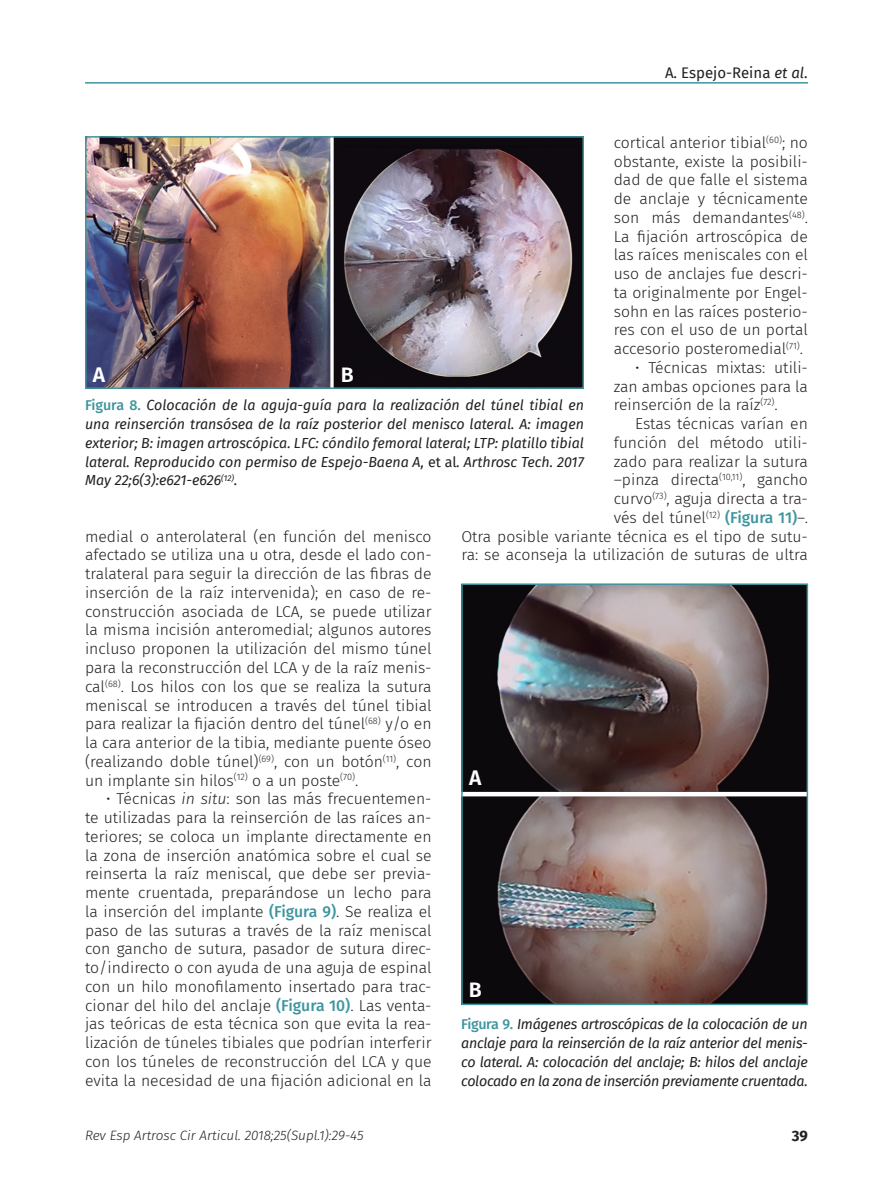
<style>
.page{position:relative;width:893px;height:1191px;background:#fff}
.page>*{position:absolute;margin:0;border:0;box-sizing:border-box;transform-origin:0 0}
.t1{font:600 21px "Fira Sans";color:#fff}
.t2{font:300 15.75px/18.8px "Fira Sans";color:#231f20;text-align:justify}
.t3{font:15px "Fira Sans";color:#231f20}
.t4{font:700 15px "Fira Sans";color:#231f20}
.t5{font:italic 14.25px/18.8px "Fira Sans";letter-spacing:-.02em;color:#231f20;text-align:justify}
.t6{font:italic 300 13.5px "Fira Sans";color:#231f20}
.s1{font-style:italic}
.s2{font-weight:500;color:#3d959e}
.s3{font-weight:500;font-style:normal;color:#3d959e}
.s4{font-style:normal}
</style>
<div class="page">
<hr style="left:85px;top:82px;width:723px;height:2px;background:#3d959e">
<img style="left:88px;top:139px;width:493px;height:247px">
<div style="left:85px;top:136px;width:499px;height:253px;border:2px solid #3d959e"></div>
<img style="left:464px;top:586px;width:341px;height:416px">
<div style="left:461px;top:583px;width:347px;height:422px;border:2px solid #3d959e"></div>
<p class="t3" style="left:665px;top:61px;width:144px">A. Espejo-Reina <span class="s1">et al.</span></p>
<p class="t2" style="left:614px;top:133px;width:196px">cortical anterior tibial<sup>(60)</sup>; no obstante, existe la posibili&shy;dad de que falle el sistema de anclaje y técnicamente son más demandantes<sup>(48)</sup>.<br>La fijación artroscópica de las raíces meniscales con el uso de anclajes fue descri&shy;ta originalmente por Engel&shy;sohn en las raíces posterio&shy;res con el uso de un portal accesorio posteromedial<sup>(71)</sup>.</p>
<p class="t2" style="left:614px;top:358px;width:196px;text-indent:21px">• Técnicas mixtas: utili&shy;zan ambas opciones para la reinserción de la raíz<sup>(72)</sup>.</p>
<p class="t2" style="left:461px;top:414px;width:348px;text-align:right">Estas técnicas varían en<br>función del método utili-<br>zado para realizar la sutura<br>–pinza directa<sup>(10,11)</sup>, gancho<br>curvo<sup>(73)</sup>, aguja directa a tra-<br>vés del túnel<sup>(12)</sup> <span class="s2">(Figura 11)</span>–.<br>Otra posible variante técnica es el tipo de sutu&shy;ra: se aconseja la utilización de suturas de ultra</p>
<h1 class="t1" style="left:93px;top:357px;width:14px">A</h1>
<h1 class="t1" style="left:341px;top:357px;width:14px">B</h1>
<p class="t5" style="left:85px;top:396px;width:500px"><span class="s3">Figura 8.</span> Colocación de la aguja-guía para la realización del túnel tibial en una reinserción transósea de la raíz posterior del menisco lateral. A: imagen exterior; B: imagen artroscópica. LFC: cóndilo femoral lateral; LTP: platillo tibial lateral. Reproducido con permiso de Espejo-Baena A, <span class="s4">et al</span>. Arthrosc Tech. 2017<br>May 22;6(3):e621-e626<sup>(12)</sup>.</p>
<p class="t2" style="left:85px;top:527px;width:348px">medial o anterolateral (en función del menisco afectado se utiliza una u otra, desde el lado con&shy;tralateral para seguir la dirección de las fibras de inserción de la raíz intervenida); en caso de re&shy;construcción asociada de LCA, se puede utilizar la misma incisión anteromedial; algunos autores incluso proponen la utilización del mismo túnel para la reconstrucción del LCA y de la raíz menis&shy;cal<sup>(68)</sup>. Los hilos con los que se realiza la sutura meniscal se introducen a través del túnel tibial para realizar la fijación dentro del túnel<sup>(68)</sup> y/o en la cara anterior de la tibia, mediante puente óseo (realizando doble túnel)<sup>(69)</sup>, con un botón<sup>(11)</sup>, con un implante sin hilos<sup>(12)</sup> o a un poste<sup>(70)</sup>.</p>
<p class="t2" style="left:85px;top:789px;width:348px;text-indent:21px">• Técnicas <span class="s1">in situ</span>: son las más frecuentemen&shy;te utilizadas para la reinserción de las raíces an&shy;teriores; se coloca un implante directamente en la zona de inserción anatómica sobre el cual se reinserta la raíz meniscal, que debe ser previa&shy;mente cruentada, preparándose un lecho para la inserción del implante <span class="s2">(Figura 9)</span>. Se realiza el paso de las suturas a través de la raíz meniscal con gancho de sutura, pasador de sutura direc&shy;to/indirecto o con ayuda de una aguja de espinal con un hilo monofilamento insertado para trac&shy;cionar del hilo del anclaje <span class="s2">(Figura 10)</span>. Las venta&shy;jas teóricas de esta técnica son que evita la rea&shy;lización de túneles tibiales que podrían interferir con los túneles de reconstrucción del LCA y que evita la necesidad de una fijación adicional en la</p>
<h1 class="t1" style="left:469px;top:760px;width:14px">A</h1>
<h1 class="t1" style="left:469px;top:972px;width:14px">B</h1>
<p class="t5" style="left:461px;top:1014px;width:348px"><span class="s3">Figura 9.</span> Imágenes artroscópicas de la colocación de un anclaje para la reinserción de la raíz anterior del menis&shy;co lateral. A: colocación del anclaje; B: hilos del anclaje colocado en la zona de inserción previamente cruentada.</p>
<p class="t6" style="left:85px;top:1125px;width:280px">Rev Esp Artrosc Cir Articul. 2018;25(Supl.1):29-45</p>
<p class="t4" style="left:792px;top:1123px;width:18px">39</p>
</div>
